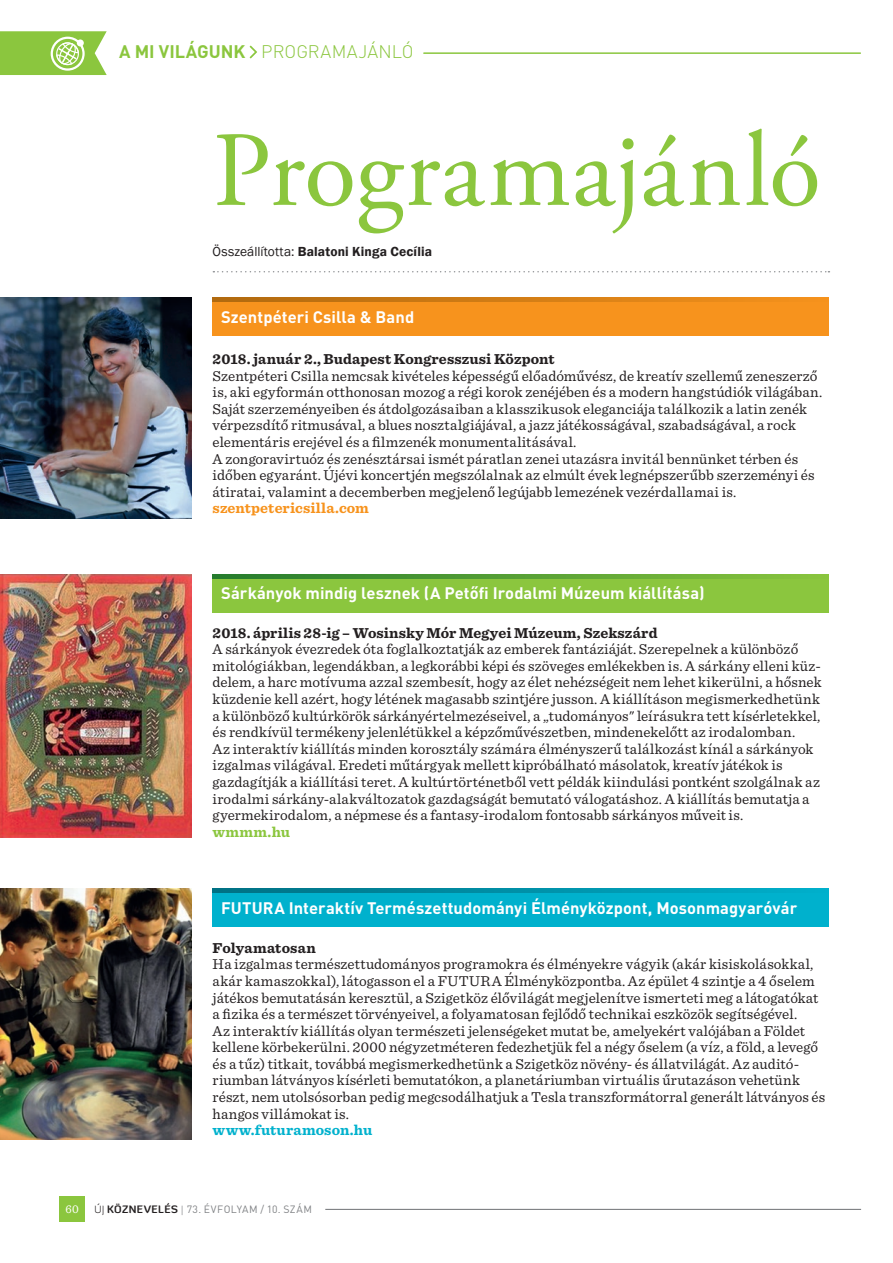
<style>
.page{position:relative;width:893px;height:1263px;background:#fff}
.page>*{position:absolute;margin:0;border:0;box-sizing:border-box;transform-origin:0 0}
.Cím_32pt{font:106.5px "Adobe Garamond Pro";letter-spacing:.005em;color:#8bc63e}
.Fejléc{font:300 18px "DIN Pro";letter-spacing:.005em;color:#8bc63e}
.Programajánló_progra{font:700 16.5px "DIN Pro";letter-spacing:.005em;color:#fff}
.Body_text{font:15px/16.6px "Sentinel";letter-spacing:.005em;color:#231f20}
.Body_text-2{font:700 15px "Sentinel";letter-spacing:.01em;color:#231f20}
.Body_text-3{font:700 15px "Sentinel";letter-spacing:.01em;color:#f7931d}
.Body_text-4{font:700 15px "Sentinel";letter-spacing:.01em;color:#00b1cd}
.Body_text-5{font:700 15px "Sentinel";letter-spacing:.015em;color:#8bc63e}
.Szerző{font:600 13.5px "Franklin Gothic";letter-spacing:.01em;color:#231f20}
.Oldalszám{font:12px "Sentinel";color:#fff}
.t1{font:10.5px "DIN Pro";letter-spacing:.04em;color:#808285}
.s1{font-weight:700}
.s2{font-weight:400}
.s3{font-family:"Diavlo";font-weight:300;color:#231f20}
.s4{font-family:"Diavlo";font-weight:700;color:#231f20}
.s5{font-family:"Sentinel"}
</style>
<div class="page">
<div style="left:60px;top:1197px;width:25px;height:25px;background:#8bc63e"></div>
<hr style="left:325px;top:1209px;width:536px;height:1px;background:#808285">
<svg style="left:250px;top:46px;width:7px;height:12px"></svg>
<hr style="left:424px;top:52px;width:436px;height:2px;background:#8bc63e">
<svg style="left:0;top:31px;width:107px;height:44px;background:#9bcd58"></svg>
<div style="left:77px;top:39px;width:7px;height:7px;background:#fff;border-radius:50%"></div>
<div style="left:51px;top:37px;width:34px;height:34px;border:2px solid #fff;border-radius:50%"></div>
<svg style="left:213px;top:271px;width:616px;height:1px"></svg>
<div style="left:213px;top:889px;width:616px;height:38px;background:#00b1cd"></div>
<svg style="left:213px;top:889px;width:537px;height:4px;background:#008ca3"></svg>
<div style="left:213px;top:574px;width:616px;height:38px;background:#8bc63e"></div>
<svg style="left:213px;top:574px;width:559px;height:4px;background:#529c34"></svg>
<div style="left:213px;top:298px;width:616px;height:38px;background:#f7931d"></div>
<svg style="left:213px;top:298px;width:532px;height:4px;background:#ce7b14"></svg>
<img style="left:0;top:298px;width:191px;height:221px">
<img style="left:0;top:889px;width:191px;height:251px">
<img style="left:0;top:574px;width:191px;height:263px">
<p class="Fejléc" style="left:119px;top:40px;width:296px"><span class="s1">A MI VILÁGUNK</span> PROGRAMAJÁNLÓ</p>
<p class="Cím_32pt" style="left:213px;top:107px;width:610px">Programajánló</p>
<p class="Szerző" style="left:213px;top:243px;width:221px"><span class="s2">Összeállította:</span> Balatoni Kinga Cecília</p>
<p class="Programajánló_progra" style="left:221px;top:306px;width:195px">Szentpéteri Csilla &amp; Band</p>
<p class="Body_text-2" style="left:213px;top:347px;width:343px">2018. január 2., Budapest Kongresszusi Központ</p>
<p class="Body_text" style="left:213px;top:366px;width:611px">Szentpéteri Csilla nemcsak kivételes képességű előadóművész, de kreatív szellemű zeneszerző is, aki egyformán otthonosan mozog a régi korok zenéjében és a modern hangstúdiók világában.<br>Saját szerzeményeiben és átdolgozásaiban a klasszikusok eleganciája találkozik a latin zenék vérpezsdítő ritmusával, a blues nosztalgiájával, a jazz játékosságával, szabadságával, a rock elementáris erejével és a filmzenék monumentalitásával.</p>
<p class="Body_text" style="left:213px;top:449px;width:603px">A zongoravirtuóz és zenésztársai ismét páratlan zenei utazásra invitál bennünket térben és időben egyaránt. Újévi koncertjén megszólalnak az elmúlt évek legnépszerűbb szerzeményi és átiratai, valamint a decemberben megjelenő legújabb lemezének vezérdallamai is.</p>
<p class="Body_text-3" style="left:213px;top:496px;width:158px">szentpetericsilla.com</p>
<p class="Programajánló_progra" style="left:221px;top:582px;width:485px">Sárkányok mindig lesznek (A Petőfi Irodalmi Múzeum kiállítása)</p>
<p class="Body_text-2" style="left:213px;top:621px;width:446px">2018. április 28-ig – Wosinsky Mór Megyei Múzeum, Szekszárd</p>
<p class="Body_text" style="left:213px;top:640px;width:610px">A sárkányok évezredek óta foglalkoztatják az emberek fantáziáját. Szerepelnek a különböző mitológiákban, legendákban, a legkorábbi képi és szöveges emlékekben is. A sárkány elleni küz&shy;delem, a harc motívuma azzal szembesít, hogy az élet nehézségeit nem lehet kikerülni, a hősnek küzdenie kell azért, hogy létének magasabb szintjére jusson. A kiállításon megismerkedhetünk a különböző kultúrkörök sárkányértelmezéseivel, a „tudományos" leírásukra tett kísérletekkel, és rendkívül termékeny jelenlétükkel a képzőművészetben, mindenekelőtt az irodalomban.<br>Az interaktív kiállítás minden korosztály számára élményszerű találkozást kínál a sárkányok izgalmas világával. Eredeti műtárgyak mellett kipróbálható másolatok, kreatív játékok is gazdagítják a kiállítási teret. A kultúrtörténetből vett példák kiindulási pontként szolgálnak az irodalmi sárkány-alakváltozatok gazdagságát bemutató válogatáshoz. A kiállítás bemutatja a gyermekirodalom, a népmese és a fantasy-irodalom fontosabb sárkányos műveit is.</p>
<p class="Body_text-5" style="left:213px;top:820px;width:79px">wmmm.hu</p>
<p class="Programajánló_progra" style="left:221px;top:897px;width:578px">FUTURA Interaktív Természettudományi Élményközpont, Mosonmagyaróvár</p>
<p class="Body_text-2" style="left:213px;top:936px;width:105px">Folyamatosan</p>
<p class="Body_text" style="left:213px;top:955px;width:614px">Ha izgalmas természettudományos programokra és élményekre vágyik (akár kisiskolásokkal, akár kamaszokkal), látogasson el a FUTURA Élményközpontba. Az épület 4 szintje a 4 őselem játékos bemutatásán keresztül, a Szigetköz élővilágát megjelenítve ismerteti meg a látogatókat a fizika és a természet törvényeivel, a folyamatosan fejlődő technikai eszközök segítségével.<br>Az interaktív kiállítás olyan természeti jelenségeket mutat be, amelyekért valójában a Földet kellene körbekerülni. 2000 négyzetméteren fedezhetjük fel a négy őselem (a víz, a föld, a levegő és a tűz) titkait, továbbá megismerkedhetünk a Szigetköz növény- és állatvilágát. Az auditó&shy;riumban látványos kísérleti bemutatókon, a planetáriumban virtuális űrutazáson vehetünk részt, nem utolsósorban pedig megcsodálhatjuk a Tesla transzformátorral generált látványos és hangos villámokat is.</p>
<p class="Body_text-4" style="left:213px;top:1118px;width:161px">www.futuramoson.hu</p>
<p class="Oldalszám" style="left:66px;top:1200px;width:15px">60</p>
<p class="t1" style="left:95px;top:1202px;width:219px"><span class="s3">ÚJ</span> <span class="s4">KÖZNEVELÉS</span> <span class="s5">|</span> 73. ÉVFOLYAM / 10. SZÁM</p>
</div>
